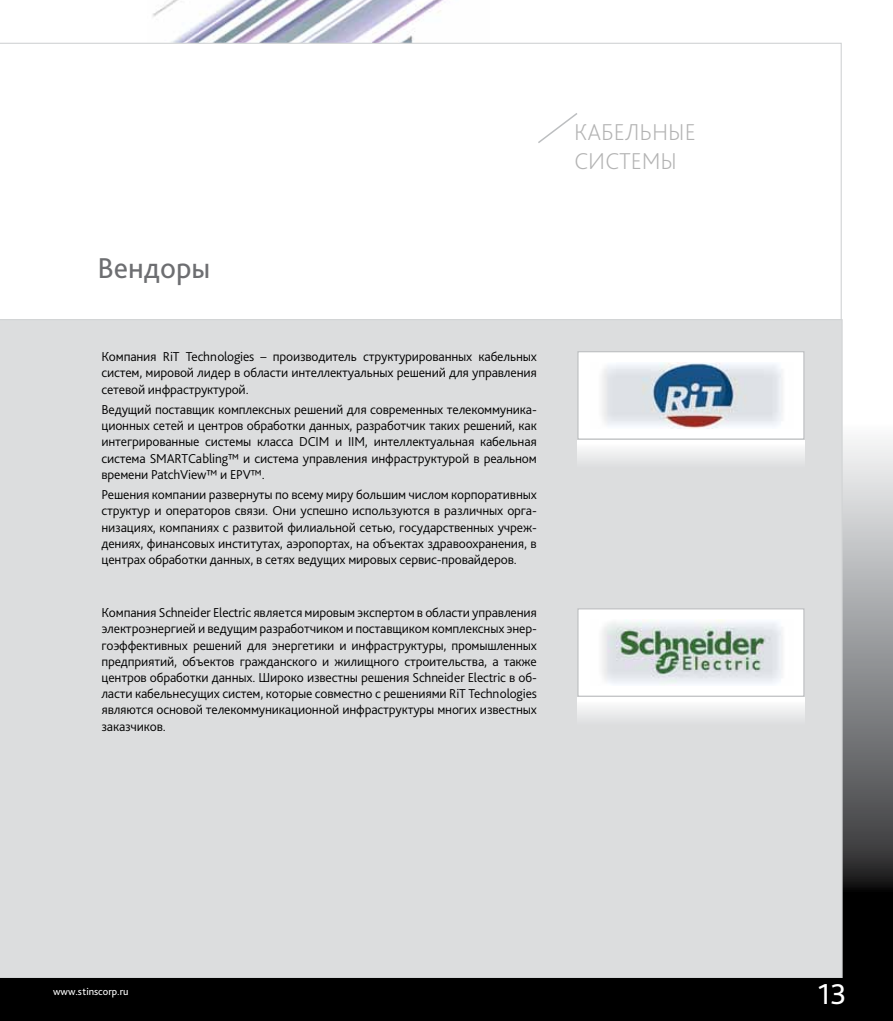
<style>
.page{position:relative;width:893px;height:1021px;background:#fff}
.page>*{position:absolute;margin:0;border:0;box-sizing:border-box;transform-origin:0 0}
.t1{font:30px "Bliss Pro";color:#6d6e71}
.t2{font:30px "Bliss Pro";color:#fff}
.t3{font:200 24px/28.8px "Bliss Pro";color:#b3b3b3}
.t4{font:300 13.5px/16.2px "Bliss Pro";letter-spacing:-.015em;color:#000;text-align:justify}
.t5{font:10.5px "Bliss Pro";color:#fff}
</style>
<div class="page">
<img style="left:152px;top:0;width:292px;height:42px">
<img style="left:843px;top:439px;width:50px;height:539px">
<div style="left:0;top:319px;width:843px;height:659px;background:#dcddde"></div>
<svg style="left:538px;top:113px;width:39px;height:30px"></svg>
<div style="left:0;top:978px;width:893px;height:42px;background:#000"></div>
<div style="left:577px;top:351px;width:227px;height:88px;background:#fff;border:1px solid #bcbec0"></div>
<svg style="left:577px;top:440px;width:227px;height:37px"></svg>
<img style="left:602px;top:362px;width:181px;height:66px">
<div style="left:577px;top:608px;width:227px;height:88px;background:#fff;border:1px solid #bcbec0"></div>
<svg style="left:577px;top:697px;width:227px;height:37px"></svg>
<img style="left:602px;top:619px;width:181px;height:65px">
<h1 class="t1" style="left:97px;top:249px;width:115px">Вендоры</h1>
<p class="t4" style="left:101px;top:348px;width:437px">Компания RiT Technologies – производитель структурированных кабельных систем, мировой лидер в области интеллектуальных решений для управления сетевой инфраструктурой.</p>
<p class="t4" style="left:101px;top:401px;width:437px">Ведущий поставщик комплексных решений для современных телекоммуника&shy;ционных сетей и центров обработки данных, разработчик таких решений, как интегрированные системы класса DCIM и IIM, интеллектуальная кабельная система SMARTCabling™ и система управления инфраструктурой в реальном времени PatchView™ и EPV™.</p>
<p class="t4" style="left:101px;top:486px;width:437px">Решения компании развернуты по всему миру большим числом корпоративных структур и операторов связи. Они успешно используются в различных орга&shy;низациях, компаниях с развитой филиальной сетью, государственных учреж&shy;дениях, финансовых институтах, аэропортах, на объектах здравоохранения, в центрах обработки данных, в сетях ведущих мировых сервис-провайдеров.</p>
<p class="t4" style="left:101px;top:604px;width:437px">Компания Schneider Electric является мировым экспертом в области управления электроэнергией и ведущим разработчиком и поставщиком комплексных энер&shy;гоэффективных решений для энергетики и инфраструктуры, промышленных предприятий, объектов гражданского и жилищного строительства, а также центров обработки данных. Широко известны решения Schneider Electric в об&shy;ласти кабельнесущих систем, которые совместно с решениями RiT Technologies являются основой телекоммуникационной инфраструктуры многих известных заказчиков.</p>
<h2 class="t3" style="left:574px;top:117px;width:123px">КАБЕЛЬНЫЕ<br>СИСТЕМЫ</h2>
<p class="t5" style="left:53px;top:984px;width:77px">www.stinscorp.ru</p>
<h1 class="t2" style="left:818px;top:975px;width:30px">13</h1>
</div>
